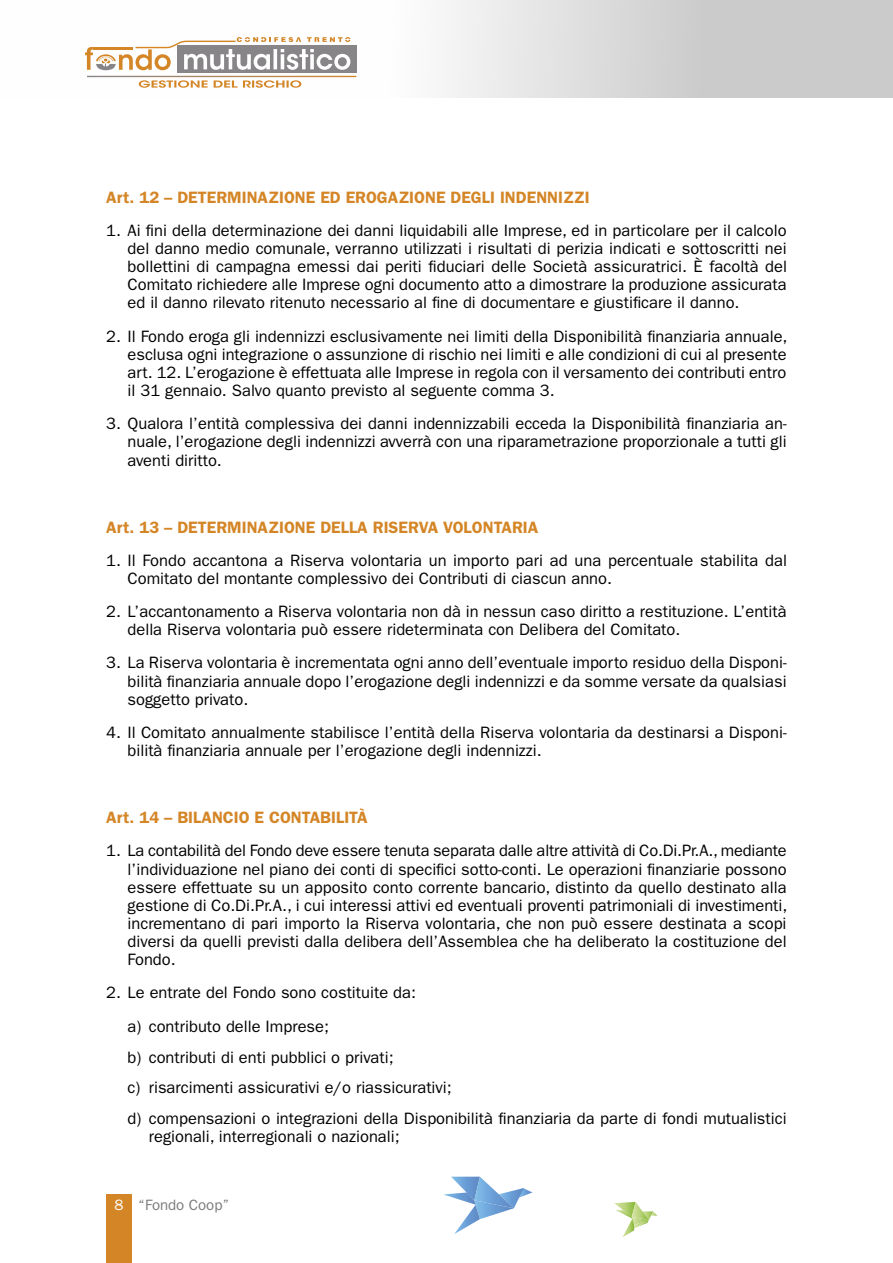
<style>
.page{position:relative;width:893px;height:1263px;background:#fff}
.page>*{position:absolute;margin:0;border:0;box-sizing:border-box;transform-origin:0 0}
.t1{font:16.5px/18.1px "ITC Franklin Gothic Std";color:#000;text-align:justify}
.t2{font:600 16.5px "ITC Franklin Gothic Std";color:#d48627}
.t3{font:15px "ITC Franklin Gothic Std";color:#7c7c7c}
.s1{color:#fff}
</style>
<div class="page">
<svg style="left:614px;top:1202px;width:43px;height:35px"></svg>
<svg style="left:444px;top:1177px;width:88px;height:57px"></svg>
<svg style="left:87px;top:0;width:806px;height:98px"></svg>
<svg style="left:139px;top:80px;width:162px;height:8px"></svg>
<div style="left:177px;top:46px;width:179px;height:27px;background:#878587"></div>
<svg style="left:85px;top:37px;width:265px;height:33px"></svg>
<hr style="left:87px;top:76px;width:269px;height:1px;background:#fff">
<hr style="left:93px;top:47px;width:40px;height:3px;background:#d48627">
<div style="left:106px;top:1195px;width:26px;height:68px;background:#d48627"></div>
<p class="t2" style="left:106px;top:187px;width:485px">Art. 12 – DETERMINAZIONE ED EROGAZIONE DEGLI INDENNIZZI</p>
<p class="t1" style="left:128px;top:221px;width:661px;text-indent:-21px">1. Ai fini della determinazione dei danni liquidabili alle Imprese, ed in particolare per il calcolo del danno medio comunale, verranno utilizzati i risultati di perizia indicati e sottoscritti nei bollettini di campagna emessi dai periti fiduciari delle Società assicuratrici. È facoltà del Comitato richiedere alle Imprese ogni documento atto a dimostrare la produzione assicurata ed il danno rilevato ritenuto necessario al fine di documentare e giustificare il danno.</p>
<p class="t1" style="left:128px;top:327px;width:661px;text-indent:-21px">2. Il Fondo eroga gli indennizzi esclusivamente nei limiti della Disponibilità finanziaria annuale, esclusa ogni integrazione o assunzione di rischio nei limiti e alle condizioni di cui al presente art. 12. L’erogazione è effettuata alle Imprese in regola con il versamento dei contributi entro il 31 gennaio. Salvo quanto previsto al seguente comma 3.</p>
<p class="t1" style="left:128px;top:415px;width:661px;text-indent:-21px">3. Qualora l’entità complessiva dei danni indennizzabili ecceda la Disponibilità finanziaria an&shy;nuale, l’erogazione degli indennizzi avverrà con una riparametrazione proporzionale a tutti gli aventi diritto.</p>
<p class="t2" style="left:106px;top:517px;width:434px">Art. 13 – DETERMINAZIONE DELLA RISERVA VOLONTARIA</p>
<p class="t1" style="left:128px;top:551px;width:661px;text-indent:-21px">1. Il Fondo accantona a Riserva volontaria un importo pari ad una percentuale stabilita dal<br>Comitato del montante complessivo dei Contributi di ciascun anno.</p>
<p class="t1" style="left:128px;top:603px;width:661px;text-indent:-21px">2. L’accantonamento a Riserva volontaria non dà in nessun caso diritto a restituzione. L’entità della Riserva volontaria può essere rideterminata con Delibera del Comitato.</p>
<p class="t1" style="left:128px;top:654px;width:661px;text-indent:-21px">3. La Riserva volontaria è incrementata ogni anno dell’eventuale importo residuo della Disponi&shy;bilità finanziaria annuale dopo l’erogazione degli indennizzi e da somme versate da qualsiasi soggetto privato.</p>
<p class="t1" style="left:128px;top:723px;width:661px;text-indent:-21px">4. Il Comitato annualmente stabilisce l’entità della Riserva volontaria da destinarsi a Disponi&shy;bilità finanziaria annuale per l’erogazione degli indennizzi.</p>
<p class="t2" style="left:106px;top:808px;width:263px">Art. 14 – BILANCIO E CONTABILITÀ</p>
<p class="t1" style="left:128px;top:842px;width:661px;text-indent:-21px">1. La contabilità del Fondo deve essere tenuta separata dalle altre attività di Co.Di.Pr.A., mediante l’individuazione nel piano dei conti di specifici sotto-conti. Le operazioni finanziarie possono essere effettuate su un apposito conto corrente bancario, distinto da quello destinato alla gestione di Co.Di.Pr.A., i cui interessi attivi ed eventuali proventi patrimoniali di investimenti, incrementano di pari importo la Riserva volontaria, che non può essere destinata a scopi diversi da quelli previsti dalla delibera dell’Assemblea che ha deliberato la costituzione del Fondo.</p>
<p class="t1" style="left:128px;top:976px;width:290px;line-height:33.2px;text-indent:-21px">2. Le entrate del Fondo sono costituite da: a) contributo delle Imprese;</p>
<p class="t1" style="left:128px;top:1041px;width:661px;line-height:30.9px;text-align:left">b) contributi di enti pubblici o privati;<br>c) risarcimenti assicurativi e/o riassicurativi;<br>d) compensazioni o integrazioni della Disponibilità finanziaria da parte di fondi mutualistici</p>
<p class="t1" style="left:149px;top:1128px;width:252px">regionali, interregionali o nazionali;</p>
<p class="t3" style="left:115px;top:1196px;width:116px"><span class="s1">8</span> “Fondo Coop”</p>
</div>
